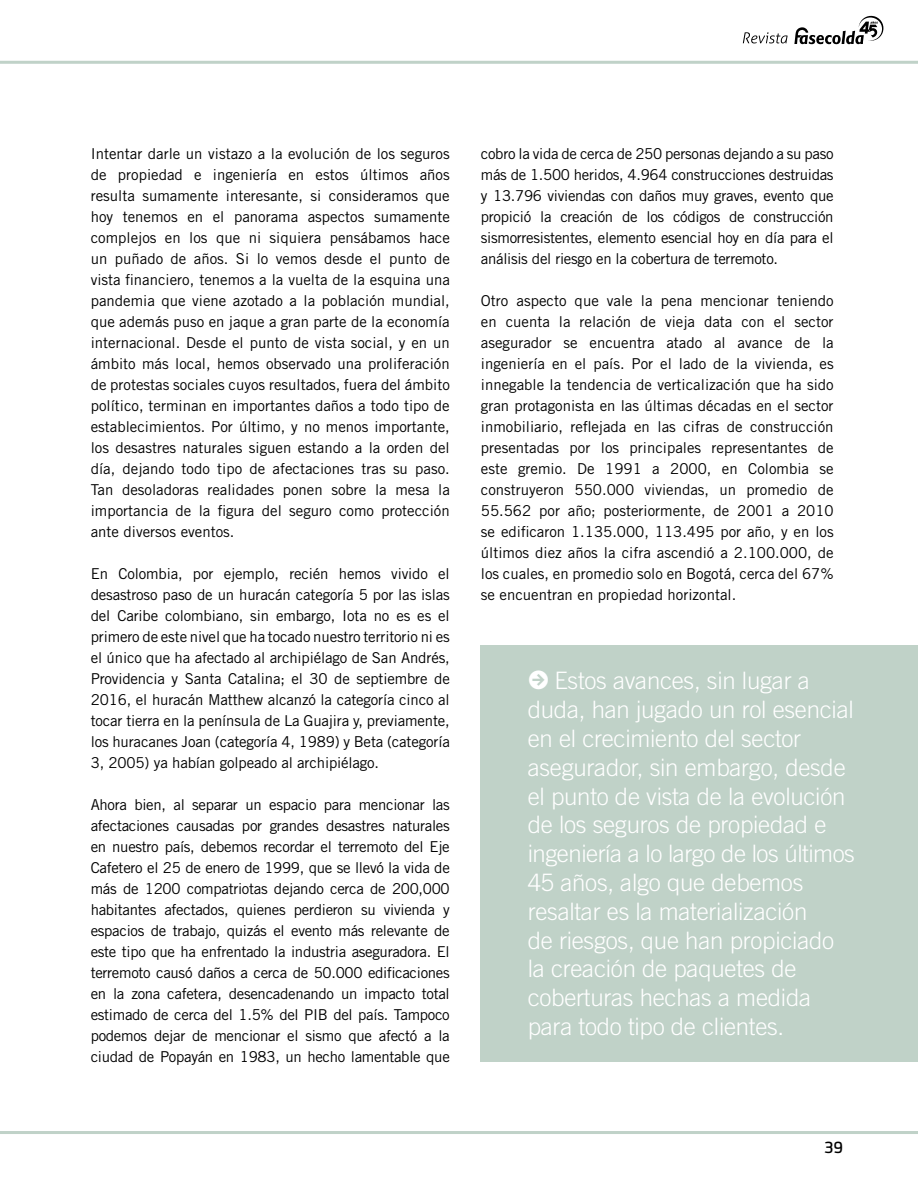
<style>
.page{position:relative;width:918px;height:1188px;background:#fff}
.page>*{position:absolute;margin:0;border:0;box-sizing:border-box;transform-origin:0 0}
.t1{font:300 24px/28.8px "Trade Gothic LT Std";letter-spacing:-.01em;color:#fff}
.t2{font:15px/21px "Trade Gothic LT Std";letter-spacing:-.01em;color:#000;text-align:justify}
.t3{font:15px "Collator";color:#000}
.s1{font-family:"Klavika Arrows";font-weight:500;font-size:27.45px}
</style>
<div class="page">
<hr style="left:0;top:61px;width:918px;height:3px;background:#c0d2c8">
<svg style="left:743px;top:32px;width:45px;height:11px"></svg>
<svg style="left:794px;top:15px;width:90px;height:29px"></svg>
<hr style="left:0;top:1131px;width:918px;height:3px;background:#c0d2c8">
<div style="left:481px;top:645px;width:437px;height:417px;background:#c0d2c8"></div>
<p class="t2" style="left:91px;top:143px;width:361px">Intentar darle un vistazo a la evolución de los seguros de propiedad e ingeniería en estos últimos años resulta sumamente interesante, si consideramos que hoy tenemos en el panorama aspectos sumamente complejos en los que ni siquiera pensábamos hace un puñado de años. Si lo vemos desde el punto de vista financiero, tenemos a la vuelta de la esquina una pandemia que viene azotado a la población mundial, que además puso en jaque a gran parte de la economía internacional. Desde el punto de vista social, y en un ámbito más local, hemos observado una proliferación de protestas sociales cuyos resultados, fuera del ámbito político, terminan en importantes daños a todo tipo de establecimientos. Por último, y no menos importante, los desastres naturales siguen estando a la orden del día, dejando todo tipo de afectaciones tras su paso.<br>Tan desoladoras realidades ponen sobre la mesa la importancia de la figura del seguro como protección ante diversos eventos.</p>
<p class="t2" style="left:91px;top:563px;width:361px">En Colombia, por ejemplo, recién hemos vivido el desastroso paso de un huracán categoría 5 por las islas del Caribe colombiano, sin embargo, Iota no es es el primero de este nivel que ha tocado nuestro territorio ni es el único que ha afectado al archipiélago de San Andrés, Providencia y Santa Catalina; el 30 de septiembre de 2016, el huracán Matthew alcanzó la categoría cinco al tocar tierra en la península de La Guajira y, previamente, los huracanes Joan (categoría 4, 1989) y Beta (categoría 3, 2005) ya habían golpeado al archipiélago.</p>
<p class="t2" style="left:91px;top:794px;width:361px">Ahora bien, al separar un espacio para mencionar las afectaciones causadas por grandes desastres naturales en nuestro país, debemos recordar el terremoto del Eje Cafetero el 25 de enero de 1999, que se llevó la vida de más de 1200 compatriotas dejando cerca de 200,000 habitantes afectados, quienes perdieron su vivienda y espacios de trabajo, quizás el evento más relevante de este tipo que ha enfrentado la industria aseguradora. El terremoto causó daños a cerca de 50.000 edificaciones en la zona cafetera, desencadenando un impacto total estimado de cerca del 1.5% del PIB del país. Tampoco podemos dejar de mencionar el sismo que afectó a la ciudad de Popayán en 1983, un hecho lamentable que</p>
<p class="t2" style="left:481px;top:143px;width:354px">cobro la vida de cerca de 250 personas dejando a su paso más de 1.500 heridos, 4.964 construcciones destruidas y 13.796 viviendas con daños muy graves, evento que propició la creación de los códigos de construcción sismorresistentes, elemento esencial hoy en día para el análisis del riesgo en la cobertura de terremoto.</p>
<p class="t2" style="left:481px;top:290px;width:354px">Otro aspecto que vale la pena mencionar teniendo en cuenta la relación de vieja data con el sector asegurador se encuentra atado al avance de la ingeniería en el país. Por el lado de la vivienda, es innegable la tendencia de verticalización que ha sido gran protagonista en las últimas décadas en el sector inmobiliario, reflejada en las cifras de construcción presentadas por los principales representantes de este gremio. De 1991 a 2000, en Colombia se construyeron 550.000 viviendas, un promedio de 55.562 por año; posteriormente, de 2001 a 2010 se edificaron 1.135.000, 113.495 por año, y en los últimos diez años la cifra ascendió a 2.100.000, de los cuales, en promedio solo en Bogotá, cerca del 67% se encuentran en propiedad horizontal.</p>
<p class="t1" style="left:528px;top:666px;width:329px"><span class="s1">R</span> Estos avances, sin lugar a duda, han jugado un rol esencial en el crecimiento del sector asegurador, sin embargo, desde el punto de vista de la evolución de los seguros de propiedad e ingeniería a lo largo de los últimos<br>45 años, algo que debemos resaltar es la materialización<br>de riesgos, que han propiciado la creación de paquetes de coberturas hechas a medida para todo tipo de clientes.</p>
<p class="t3" style="left:824px;top:1139px;width:21px">39</p>
</div>
